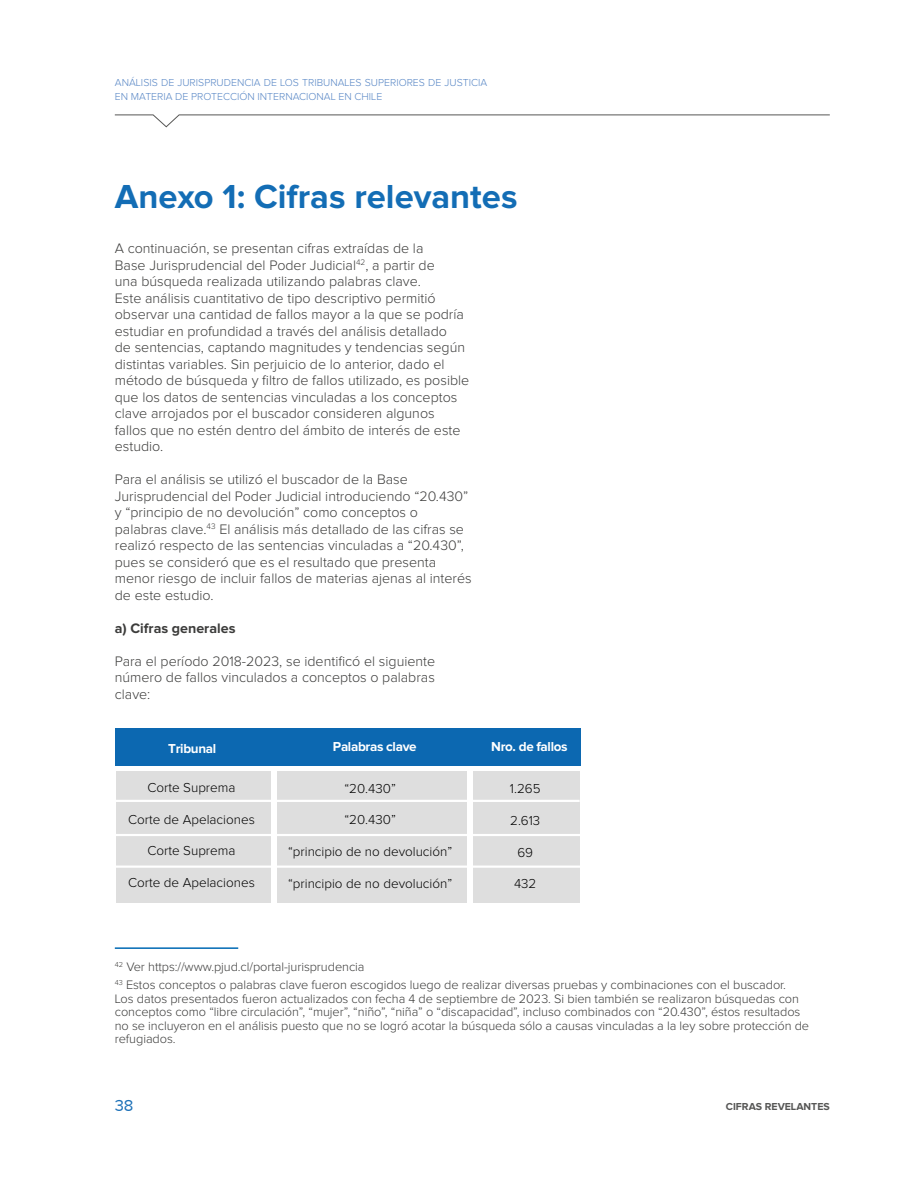
<style>
.page{position:relative;width:915px;height:1191px;background:#fff}
.page>*{position:absolute;margin:0;border:0;box-sizing:border-box;transform-origin:0 0}
.t1{font:700 34.5px "Proxima Nova";color:#136db5}
.t2{font:16.5px "Proxima Nova";color:#1d71b8}
.t3{font:300 14.25px/16.5px "Proxima Nova";color:#3c3c3b}
.t4{font:700 14.25px "Proxima Nova";color:#3c3c3b}
.t5{font:300 13.5px "Proxima Nova";color:#000}
.t6{font:700 13.5px "Proxima Nova";letter-spacing:-.025em;color:#fff}
.t7{font:300 12.75px/13.5px "Proxima Nova";letter-spacing:-.005em;color:#3c3c3b}
.t8{font:300 10.5px/13.5px "Proxima Nova";color:#5786c5}
.t9{font:700 10.5px "Proxima Nova";color:#575756}
</style>
<div class="page">
<hr style="left:115px;top:947px;width:123px;height:2px;background:#006ab4">
<div style="left:277px;top:771px;width:189px;height:131px;background:#dedede"></div>
<div style="left:473px;top:771px;width:107px;height:131px;background:#dedede"></div>
<div style="left:116px;top:770px;width:154px;height:132px;background:#dedede"></div>
<div style="left:115px;top:728px;width:465px;height:37px;background:#0c68b1"></div>
<hr style="left:116px;top:799px;width:463px;height:3px;background:#fff">
<hr style="left:116px;top:834px;width:465px;height:2px;background:#fff">
<hr style="left:113px;top:865px;width:467px;height:2px;background:#fff">
<svg style="left:114px;top:114px;width:715px;height:13px"></svg>
<p class="t8" style="left:115px;top:76px;width:373px">ANÁLISIS DE JURISPRUDENCIA DE LOS TRIBUNALES SUPERIORES DE JUSTICIA<br>EN MATERIA DE PROTECCIÓN INTERNACIONAL EN CHILE</p>
<h1 class="t1" style="left:115px;top:181px;width:404px">Anexo 1: Cifras relevantes</h1>
<p class="t3" style="left:115px;top:241px;width:356px">A continuación, se presentan cifras extraídas de la<br>Base Jurisprudencial del Poder Judicial<sup>42</sup>, a partir de<br>una búsqueda realizada utilizando palabras clave.<br>Este análisis cuantitativo de tipo descriptivo permitió observar una cantidad de fallos mayor a la que se podría estudiar en profundidad a través del análisis detallado<br>de sentencias, captando magnitudes y tendencias según distintas variables. Sin perjuicio de lo anterior, dado el método de búsqueda y filtro de fallos utilizado, es posible que los datos de sentencias vinculadas a los conceptos clave arrojados por el buscador consideren algunos fallos que no estén dentro del ámbito de interés de este estudio.</p>
<p class="t3" style="left:115px;top:472px;width:358px">Para el análisis se utilizó el buscador de la Base Jurisprudencial del Poder Judicial introduciendo “20.430” y “principio de no devolución” como conceptos o palabras clave.<sup>43</sup> El análisis más detallado de las cifras se realizó respecto de las sentencias vinculadas a “20.430”, pues se consideró que es el resultado que presenta menor riesgo de incluir fallos de materias ajenas al interés de este estudio.</p>
<p class="t4" style="left:115px;top:621px;width:122px">a) Cifras generales</p>
<p class="t3" style="left:115px;top:653px;width:322px;text-align:justify">Para el período 2018-2023, se identificó el siguiente número de fallos vinculados a conceptos o palabras clave:</p>
<p class="t6" style="left:168px;top:742px;width:49px">Tribunal</p>
<p class="t6" style="left:333px;top:740px;width:85px">Palabras clave</p>
<p class="t6" style="left:491px;top:740px;width:78px">Nro. de fallos</p>
<p class="t5" style="left:147px;top:781px;width:89px">Corte Suprema</p>
<p class="t5" style="left:128px;top:813px;width:128px">Corte de Apelaciones</p>
<p class="t5" style="left:147px;top:844px;width:89px">Corte Suprema</p>
<p class="t5" style="left:128px;top:876px;width:128px">Corte de Apelaciones</p>
<p class="t5" style="left:344px;top:782px;width:53px">“20.430”</p>
<p class="t5" style="left:344px;top:813px;width:53px">“20.430”</p>
<p class="t5" style="left:288px;top:845px;width:166px">“principio de no devolución”</p>
<p class="t5" style="left:288px;top:877px;width:166px">“principio de no devolución”</p>
<p class="t5" style="left:509px;top:782px;width:32px">1.265</p>
<p class="t5" style="left:510px;top:814px;width:32px">2.613</p>
<p class="t5" style="left:517px;top:846px;width:17px">69</p>
<p class="t5" style="left:514px;top:877px;width:24px">432</p>
<p class="t7" style="left:115px;top:958px;width:672px;line-height:18px"><sup>42</sup> Ver https://www.pjud.cl/portal-jurisprudencia<br><sup>43</sup> Estos conceptos o palabras clave fueron escogidos luego de realizar diversas pruebas y combinaciones con el buscador.</p>
<p class="t7" style="left:115px;top:992px;width:695px">Los datos presentados fueron actualizados con fecha 4 de septiembre de 2023. Si bien también se realizaron búsquedas con conceptos como “libre circulación”, “mujer”, “niño”, “niña” o “discapacidad”, incluso combinados con “20.430”, éstos resultados no se incluyeron en el análisis puesto que no se logró acotar la búsqueda sólo a causas vinculadas a la ley sobre protección de refugiados.</p>
<p class="t2" style="left:115px;top:1096px;width:20px">38</p>
<p class="t9" style="left:725px;top:1101px;width:105px">CIFRAS REVELANTES</p>
</div>
